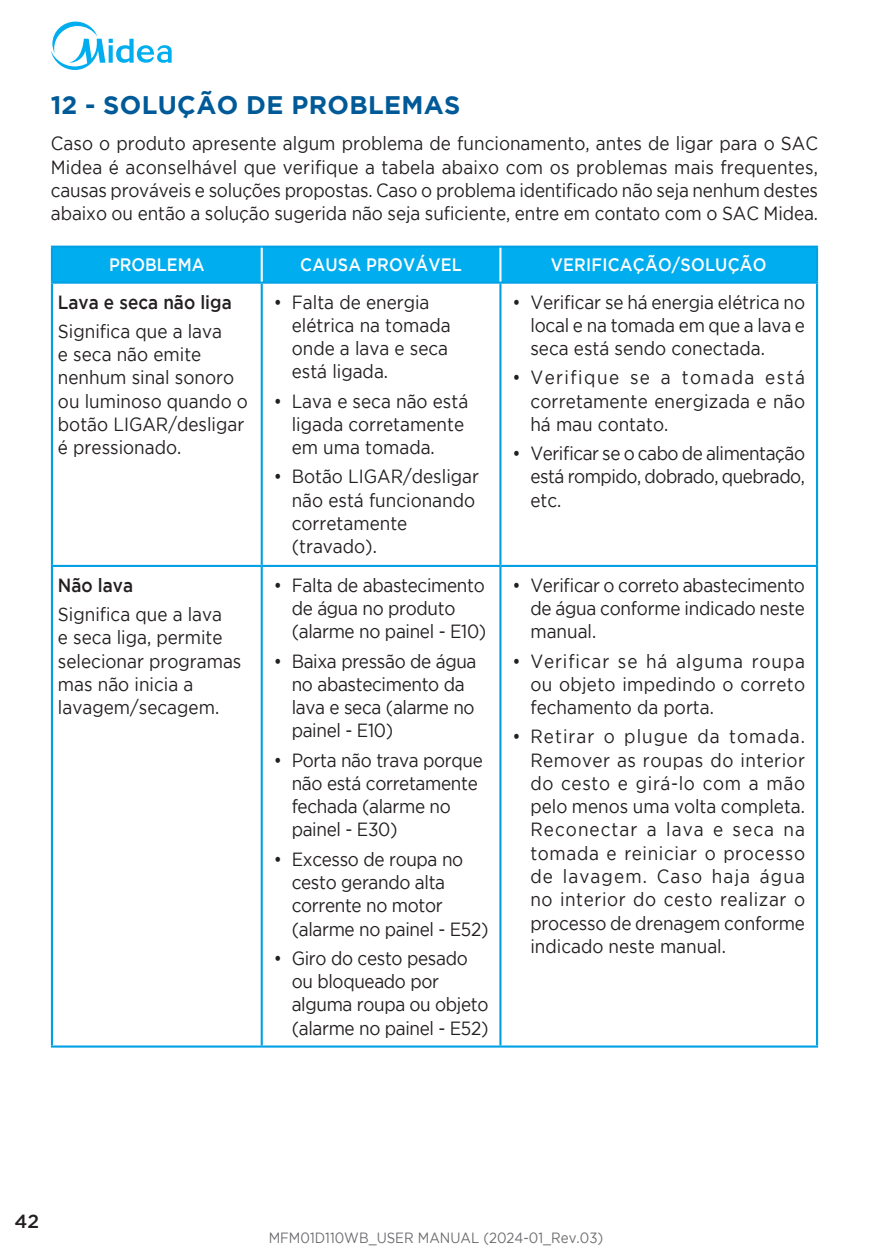
<style>
.page{position:relative;width:893px;height:1259px;background:#fff}
.page>*{position:absolute;margin:0;border:0;box-sizing:border-box;transform-origin:0 0}
.t1{font:700 25.5px "Gotham";letter-spacing:.015em;color:#015a98}
.t2{font:18.9px/23.4px "Gotham";letter-spacing:-.005em;color:#231f20;scale:.9 1}
.t3{font:500 18.9px "Gotham";color:#231f20;scale:.9 1}
.t4{font:500 18.9px "Gotham";color:#231f20}
.t5{font:500 18px "Gotham";letter-spacing:.015em;color:#fff;scale:.9 1}
.t6{font:14.7px "Gotham";color:#6c6d70;scale:.9 1}
</style>
<div class="page">
<svg style="left:51px;top:22px;width:121px;height:48px"></svg>
<div style="left:53px;top:248px;width:763px;height:33px;background:#00aeef"></div>
<hr style="left:51px;top:284px;width:2px;height:281px;background:#00a1e4">
<hr style="left:261px;top:284px;width:2px;height:281px;background:#00a1e4">
<hr style="left:499px;top:284px;width:2px;height:281px;background:#00a1e4">
<hr style="left:816px;top:284px;width:2px;height:281px;background:#00a1e4">
<hr style="left:51px;top:565px;width:211px;height:2px;background:#00a1e4">
<hr style="left:51px;top:567px;width:2px;height:478px;background:#00a1e4">
<hr style="left:262px;top:565px;width:238px;height:2px;background:#00a1e4">
<hr style="left:261px;top:567px;width:2px;height:478px;background:#00a1e4">
<hr style="left:500px;top:565px;width:318px;height:2px;background:#00a1e4">
<hr style="left:499px;top:567px;width:2px;height:478px;background:#00a1e4">
<hr style="left:816px;top:567px;width:2px;height:478px;background:#00a1e4">
<hr style="left:51px;top:1045px;width:767px;height:2px;background:#00a1e4">
<hr style="left:51px;top:246px;width:211px;height:2px;background:#00a1e4">
<hr style="left:51px;top:248px;width:2px;height:33px;background:#00a1e4">
<hr style="left:262px;top:246px;width:556px;height:2px;background:#00a1e4">
<hr style="left:816px;top:248px;width:2px;height:33px;background:#00a1e4">
<hr style="left:51px;top:281px;width:767px;height:3px;background:#00a1e4">
<hr style="left:261px;top:248px;width:2px;height:34px;background:#fff">
<hr style="left:499px;top:248px;width:2px;height:34px;background:#fff">
<h1 class="t1" style="left:51px;top:96px;width:411px">12 - SOLUÇÃO DE PROBLEMAS</h1>
<p class="t2" style="left:51px;top:133px;width:854px;text-align:justify">Caso o produto apresente algum problema de funcionamento, antes de ligar para o SAC Midea é aconselhável que verifique a tabela abaixo com os problemas mais frequentes, causas prováveis e soluções propostas. Caso o problema identificado não seja nenhum destes abaixo ou então a solução sugerida não seja suficiente, entre em contato com o SAC Midea.</p>
<p class="t5" style="left:109px;top:258px;width:108px">PROBLEMA</p>
<p class="t5" style="left:300px;top:258px;width:181px">CAUSA PROVÁVEL</p>
<p class="t5" style="left:551px;top:258px;width:241px">VERIFICAÇÃO/SOLUÇÃO</p>
<p class="t3" style="left:58px;top:295px;width:195px">Lava e seca não liga</p>
<p class="t2" style="left:58px;top:321px;width:213px">Significa que a lava<br>e seca não emite nenhum sinal sonoro ou luminoso quando o botão LIGAR/desligar é pressionado.</p>
<p class="t2" style="left:530px;top:291px;width:307px;text-align:justify;text-indent:-18px">• Verificar se há energia elétrica no local e na tomada em que a lava e seca está sendo conectada.</p>
<p class="t2" style="left:530px;top:367px;width:307px;text-align:justify;text-indent:-18px">• Verifique se a tomada está corretamente energizada e não há mau contato.</p>
<p class="t2" style="left:530px;top:443px;width:307px;text-align:justify;text-indent:-18px">• Verificar se o cabo de alimentação está rompido, dobrado, quebrado, etc.</p>
<p class="t2" style="left:292px;top:291px;width:178px;text-indent:-18px">• Falta de energia elétrica na tomada onde a lava e seca está ligada.</p>
<p class="t2" style="left:292px;top:390px;width:198px;text-indent:-18px">• Lava e seca não está ligada corretamente em uma tomada.</p>
<p class="t2" style="left:292px;top:466px;width:210px;text-indent:-18px">• Botão LIGAR/desligar não está funcionando corretamente (travado).</p>
<p class="t3" style="left:58px;top:578px;width:85px">Não lava</p>
<p class="t2" style="left:58px;top:604px;width:205px">Significa que a lava<br>e seca liga, permite selecionar programas mas não inicia a lavagem/secagem.</p>
<p class="t2" style="left:292px;top:575px;width:218px;text-indent:-18px">• Falta de abastecimento de água no produto (alarme no painel - E10)</p>
<p class="t2" style="left:292px;top:650px;width:207px;text-indent:-18px">• Baixa pressão de água no abastecimento da lava e seca (alarme no painel - E10)</p>
<p class="t2" style="left:292px;top:749px;width:214px;text-indent:-18px">• Porta não trava porque não está corretamente fechada (alarme no painel - E30)</p>
<p class="t2" style="left:292px;top:848px;width:220px;text-indent:-18px">• Excesso de roupa no cesto gerando alta corrente no motor (alarme no painel - E52)</p>
<p class="t2" style="left:292px;top:947px;width:220px;text-indent:-18px">• Giro do cesto pesado ou bloqueado por alguma roupa ou objeto (alarme no painel - E52)</p>
<p class="t2" style="left:530px;top:575px;width:307px;text-align:justify;text-indent:-18px">• Verificar o correto abastecimento de água conforme indicado neste manual.</p>
<p class="t2" style="left:530px;top:650px;width:307px;text-align:justify;text-indent:-18px">• Verificar se há alguma roupa ou objeto impedindo o correto fechamento da porta.</p>
<p class="t2" style="left:530px;top:726px;width:307px;text-align:justify;text-indent:-18px">• Retirar o plugue da tomada.<br>Remover as roupas do interior do cesto e girá-lo com a mão pelo menos uma volta completa.<br>Reconectar a lava e seca na tomada e reiniciar o processo de lavagem. Caso haja água no interior do cesto realizar o processo de drenagem conforme indicado neste manual.</p>
<p class="t4" style="left:15px;top:1214px;width:26px">42</p>
<p class="t6" style="left:269px;top:1232px;width:373px">MFM01D110WB_USER MANUAL (2024-01_Rev.03)</p>
</div>
